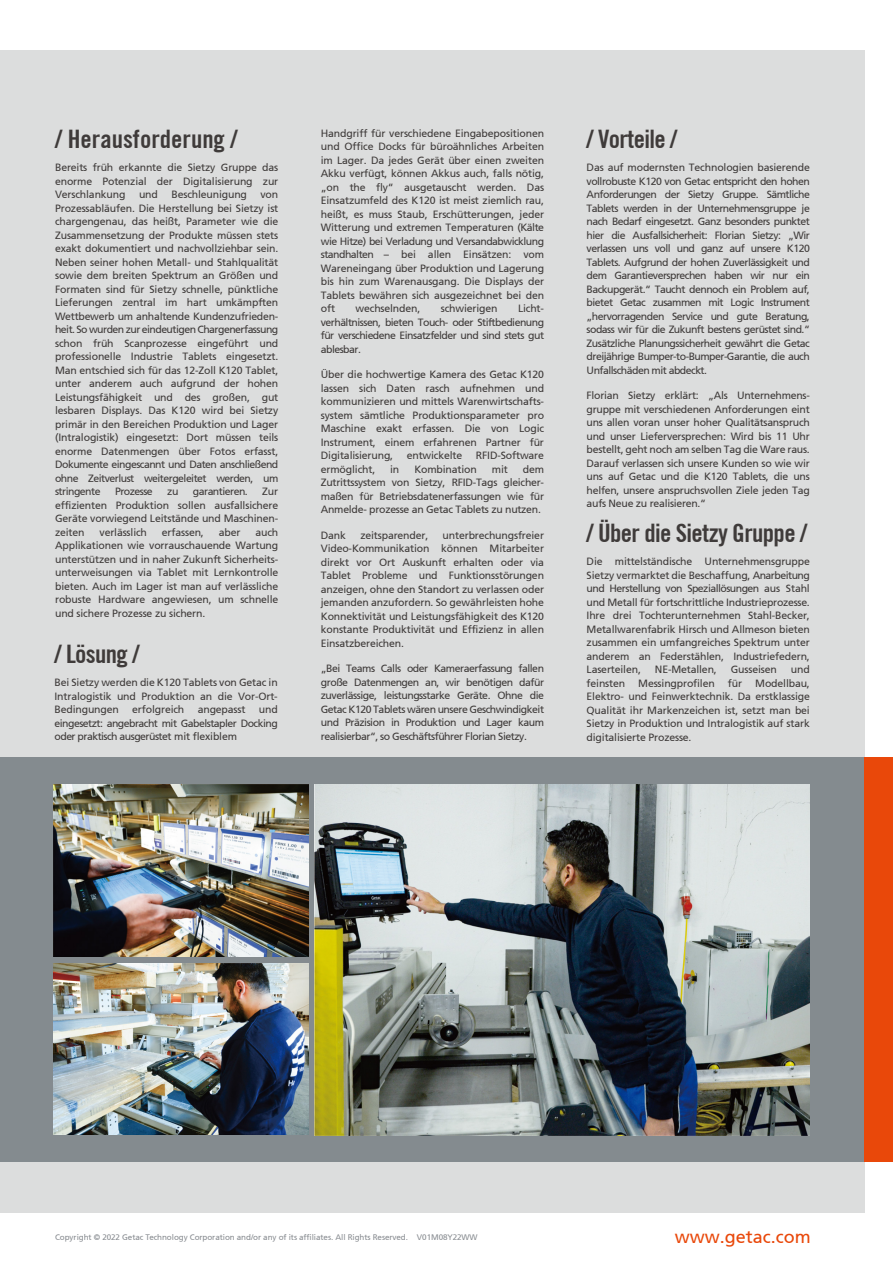
<style>
.page{position:relative;width:893px;height:1263px;background:#fff}
.page>*{position:absolute;margin:0;border:0;box-sizing:border-box;transform-origin:0 0}
.t1{font:700 condensed 25.5px "Trade Gothic No.20";letter-spacing:-.025em;color:#3f3b3a}
.t2{font:700 condensed 25.5px "Trade Gothic No.20";color:#3f3b3a}
.t3{font:18px "Frutiger 55 Roman";color:#e9480a}
.t4{font:10.5px/13.5px "Frutiger 55 Roman";letter-spacing:-.015em;color:#3f3b3a;text-align:justify}
.t5{font:10.5px "Frutiger 55 Roman";letter-spacing:-.05em;color:#3f3b3a}
.t6{font:8.1px "Frutiger 55 Roman";letter-spacing:-.01em;color:#6b7076}
</style>
<div class="page">
<div style="left:0;top:50px;width:865px;height:1162px;background:#dcdddd"></div>
<div style="left:0;top:757px;width:865px;height:405px;background:#848b8f"></div>
<div style="left:865px;top:757px;width:28px;height:405px;background:#e9480a"></div>
<img style="left:314px;top:784px;width:495px;height:351px">
<img style="left:54px;top:963px;width:254px;height:172px">
<img style="left:54px;top:784px;width:254px;height:172px">
<p class="t4" style="left:321px;top:126px;width:225px">Handgriff für verschiedene Eingabepositionen und Office Docks für büroähnliches Arbeiten im Lager. Da jedes Gerät über einen zweiten Akku verfügt, können Akkus auch, falls nötig, „on the fly“ ausgetauscht werden. Das Einsatzumfeld des K120 ist meist ziemlich rau, heißt, es muss Staub, Erschütterungen, jeder Witterung und extremen Temperaturen (Kälte wie Hitze) bei Verladung und Versandabwicklung standhalten – bei allen Einsätzen: vom Wareneingang über Produktion und Lagerung bis hin zum Warenausgang. Die Displays der Tablets bewähren sich ausgezeichnet bei den oft</p>
<h1 class="t2" style="left:55px;top:124px;width:184px">/ Herausforderung /</h1>
<p class="t4" style="left:55px;top:161px;width:225px">Bereits früh erkannte die Sietzy Gruppe das enorme Potenzial der Digitalisierung zur Verschlankung</p>
<h1 class="t1" style="left:587px;top:124px;width:92px">/ Vorteile /</h1>
<p class="t4" style="left:587px;top:161px;width:225px">Das auf modernsten Technologien basierende vollrobuste K120 von Getac entspricht den hohen Anforderungen der Sietzy Gruppe. Sämtliche Tablets werden in der Unternehmensgruppe je nach Bedarf eingesetzt. Ganz besonders punktet hier die Ausfallsicherheit: Florian Sietzy: „Wir verlassen uns voll und ganz auf unsere K120<br>Tablets. Aufgrund der hohen Zuverlässigkeit und dem Garantieversprechen haben wir nur ein Backupgerät.“ Taucht dennoch ein Problem auf, bietet Getac zusammen mit Logic Instrument „hervorragenden Service und gute Beratung, sodass wir für die Zukunft bestens gerüstet sind.“ Zusätzliche Planungssicherheit gewährt die Getac dreijährige Bumper-to-Bumper-Garantie, die auch Unfallschäden mit abdeckt.</p>
<p class="t4" style="left:587px;top:389px;width:225px">Florian Sietzy erklärt: „Als Unternehmens&shy;gruppe mit verschiedenen Anforderungen eint uns allen voran unser hoher Qualitätsanspruch und unser Lieferversprechen: Wird bis 11 Uhr bestellt, geht noch am selben Tag die Ware raus.<br>Darauf verlassen sich unsere Kunden so wie wir uns auf Getac und die K120 Tablets, die uns helfen, unsere anspruchsvollen Ziele jeden Tag aufs Neue zu realisieren.“</p>
<p class="t4" style="left:139px;top:188px;width:20px">und</p>
<p class="t4" style="left:171px;top:188px;width:77px">Beschleunigung</p>
<p class="t4" style="left:55px;top:188px;width:225px;text-indent:205px">von Prozessabläufen. Die Herstellung bei Sietzy ist chargengenau, das heißt, Parameter wie die Zusammensetzung der Produkte müssen stets exakt dokumentiert und nachvollziehbar sein.<br>Neben seiner hohen Metall- und Stahlqualität sowie dem breiten Spektrum an Größen und Formaten sind für Sietzy schnelle, pünktliche Lieferungen zentral im hart umkämpften Wettbewerb um anhaltende Kundenzufrieden&shy;heit. So wurden zur eindeutigen Chargenerfassung schon früh Scanprozesse eingeführt und professionelle Industrie Tablets eingesetzt.<br>Man entschied sich für das 12-Zoll K120 Tablet, unter anderem auch aufgrund der hohen Leistungsfähigkeit und des großen, gut lesbaren Displays. Das K120 wird bei Sietzy primär in den Bereichen Produktion und Lager (Intralogistik) eingesetzt: Dort müssen teils enorme Datenmengen über Fotos erfasst, Dokumente eingescannt und Daten anschließend ohne Zeitverlust weitergeleitet werden, um stringente</p>
<p class="t4" style="left:321px;top:302px;width:225px;text-indent:197px">Licht&shy;verhältnissen, bieten Touch- oder Stiftbedienung für verschiedene Einsatzfelder und sind stets gut ablesbar.</p>
<p class="t4" style="left:321px;top:368px;width:225px">Über die hochwertige Kamera des Getac K120 lassen sich Daten rasch aufnehmen und kommunizieren und mittels Warenwirtschafts&shy;system sämtliche Produktionsparameter pro Maschine exakt erfassen. Die von Logic Instrument, einem erfahrenen Partner für Digitalisierung,</p>
<p class="t4" style="left:356px;top:302px;width:66px">wechselnden,</p>
<p class="t4" style="left:441px;top:302px;width:58px">schwierigen</p>
<p class="t4" style="left:407px;top:449px;width:57px">entwickelte</p>
<p class="t4" style="left:476px;top:449px;width:70px">RFID-Software</p>
<p class="t4" style="left:321px;top:462px;width:225px;text-indent:202px">dem Zutrittssystem von Sietzy, RFID-Tags gleicher&shy;maßen für Betriebsdatenerfassungen wie für Anmelde- prozesse an Getac Tablets zu nutzen.</p>
<p class="t4" style="left:321px;top:528px;width:27px">Dank</p>
<p class="t4" style="left:360px;top:528px;width:69px">zeitsparender,</p>
<p class="t4" style="left:321px;top:462px;width:56px">ermöglicht,</p>
<p class="t4" style="left:390px;top:462px;width:11px">in</p>
<p class="t4" style="left:414px;top:462px;width:64px">Kombination</p>
<p class="t4" style="left:492px;top:462px;width:18px">mit</p>
<p class="t5" style="left:115px;top:485px;width:39px">Prozesse</p>
<p class="t4" style="left:167px;top:485px;width:13px">zu</p>
<p class="t5" style="left:193px;top:485px;width:56px">garantieren.</p>
<p class="t4" style="left:55px;top:485px;width:225px;text-indent:207px">Zur effizienten Produktion sollen ausfallsichere Geräte vorwiegend Leitstände und Maschinen&shy;zeiten</p>
<p class="t4" style="left:55px;top:525px;width:225px;text-indent:200px">auch Applikationen wie vorrauschauende Wartung unterstützen und in naher Zukunft Sicherheits&shy;unterweisungen via Tablet mit Lernkontrolle bieten. Auch im Lager ist man auf verlässliche robuste Hardware angewiesen, um schnelle und sichere Prozesse zu sichern.</p>
<h1 class="t1" style="left:587px;top:518px;width:222px">/ Über die Sietzy Gruppe /</h1>
<p class="t4" style="left:100px;top:525px;width:49px">verlässlich</p>
<p class="t4" style="left:162px;top:525px;width:43px">erfassen,</p>
<p class="t4" style="left:219px;top:525px;width:23px">aber</p>
<p class="t4" style="left:321px;top:528px;width:225px;text-indent:122px">unterbrechungsfreier Video-Kommunikation können Mitarbeiter direkt vor Ort Auskunft erhalten oder via Tablet Probleme und Funktionsstörungen anzeigen, ohne den Standort zu verlassen oder jemanden anzufordern. So gewährleisten hohe Konnektivität und Leistungsfähigkeit des K120 konstante Produktivität und Effizienz in allen Einsatzbereichen.</p>
<p class="t4" style="left:321px;top:662px;width:225px">„Bei Teams Calls oder Kameraerfassung fallen große Datenmengen an, wir benötigen dafür zuverlässige, leistungsstarke Geräte. Ohne die Getac K120 Tablets wären unsere Geschwindigkeit und Präzision in Produktion und Lager kaum realisierbar“, so Geschäftsführer Florian Sietzy.</p>
<p class="t4" style="left:587px;top:555px;width:225px">Die mittelständische Unternehmensgruppe Sietzy vermarktet die Beschaffung, Anarbeitung und Herstellung von Speziallösungen aus Stahl und Metall für fortschrittliche Industrieprozesse.<br>Ihre drei Tochterunternehmen Stahl-Becker, Metallwarenfabrik Hirsch und Allmeson bieten zusammen ein umfangreiches Spektrum unter anderem an Federstählen, Industriefedern, Laserteilen,</p>
<h1 class="t1" style="left:55px;top:639px;width:86px">/ Lösung /</h1>
<p class="t4" style="left:55px;top:676px;width:225px">Bei Sietzy werden die K120 Tablets von Getac in Intralogistik und Produktion an die Vor-Ort-Bedingungen</p>
<p class="t4" style="left:587px;top:663px;width:225px;text-indent:204px">und feinsten Messingprofilen für Modellbau, Elektro- und Feinwerktechnik. Da erstklassige Qualität ihr Markenzeichen ist, setzt man bei Sietzy in Produktion und Intralogistik auf stark digitalisierte Prozesse.</p>
<p class="t4" style="left:655px;top:663px;width:63px">NE-Metallen,</p>
<p class="t4" style="left:731px;top:663px;width:48px">Gusseisen</p>
<p class="t4" style="left:132px;top:703px;width:54px">erfolgreich</p>
<p class="t4" style="left:198px;top:703px;width:49px">angepasst</p>
<p class="t4" style="left:55px;top:703px;width:225px;text-indent:204px">und eingesetzt: angebracht mit Gabelstapler Docking oder praktisch ausgerüstet mit flexiblem</p>
<p class="t6" style="left:55px;top:1233px;width:424px">Copyright © 2022 Getac Technology Corporation and/or any of its affiliates. All Rights Reserved. V01M08Y22WW</p>
<h2 class="t3" style="left:675px;top:1226px;width:137px">www.getac.com</h2>
</div>
